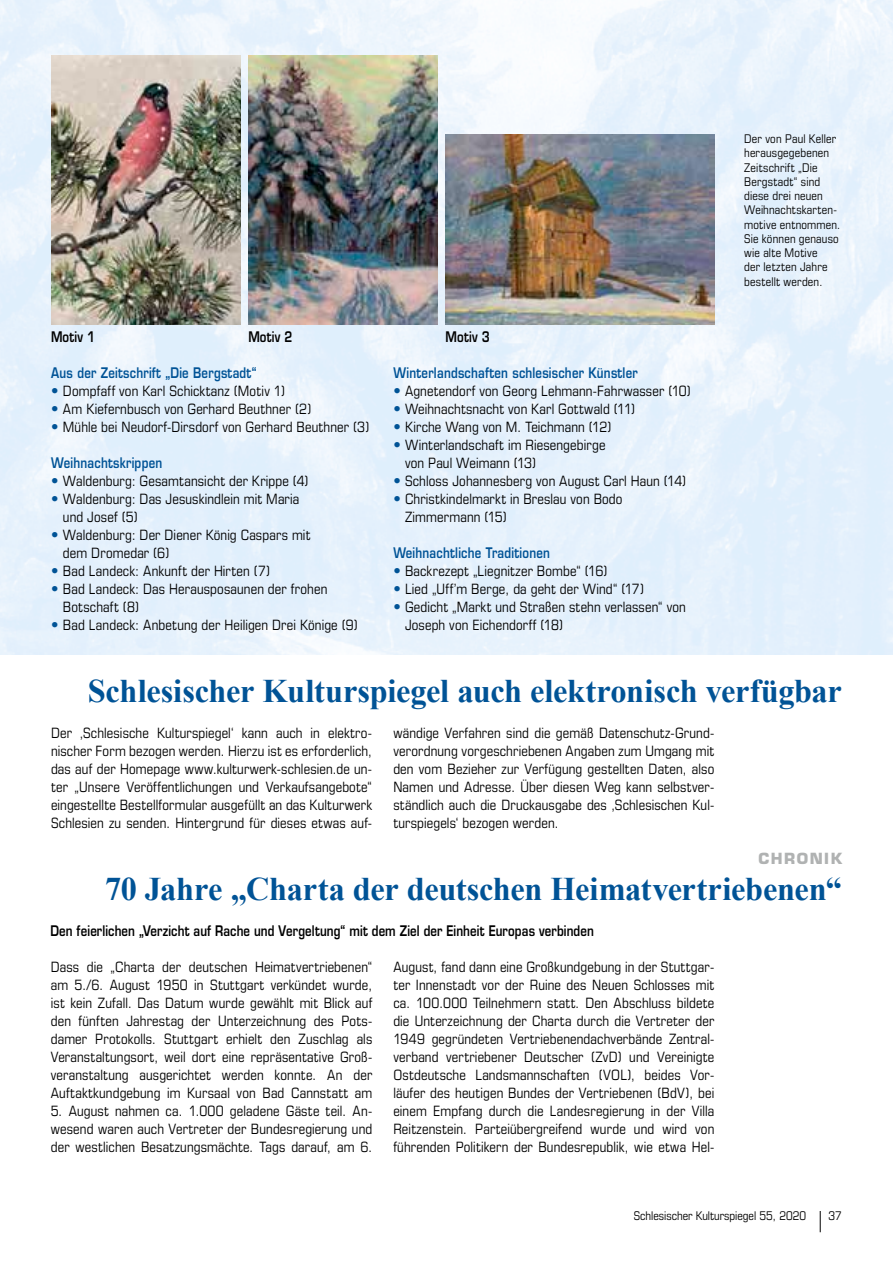
<style>
.page{position:relative;width:893px;height:1263px;background:#fff}
.page>*{position:absolute;margin:0;border:0;box-sizing:border-box;transform-origin:0 0}
.t1{font:700 33px "Times New Roman";letter-spacing:-.01em;color:#005396}
.t2{font:700 15px "Eurostile";letter-spacing:.1em;color:#b0b2b2}
.t3{font:condensed 14.25px/18px "Eurostile LTCE";letter-spacing:.01em;color:#000}
.t4{font:600 14.25px "Eurostile";letter-spacing:.02em;color:#005396;scale:.8 1}
.t5{font:600 14.25px "Eurostile";letter-spacing:.01em;color:#000;scale:.8 1}
.t6{font:condensed 12px/14.2px "Eurostile LTCE";letter-spacing:.015em;color:#000}
.s1{font-family:"Eurostile";font-weight:600;font-stretch:normal;color:#005396}
</style>
<div class="page">
<svg style="left:820px;top:1211px;width:1px;height:21px"></svg>
<img style="left:0;top:0;width:893px;height:655px">
<img style="left:51px;top:55px;width:189px;height:269px">
<img style="left:248px;top:55px;width:190px;height:269px">
<img style="left:446px;top:135px;width:268px;height:189px">
<p class="t6" style="left:744px;top:132px;width:98px">Der von Paul Keller herausgegebenen<br>Zeitschrift „Die<br>Bergstadt“ sind diese drei neuen<br>Weihnachtskarten&shy;motive entnommen.<br>Sie können genauso wie alte Motive<br>der letzten Jahre bestellt werden.</p>
<p class="t5" style="left:51px;top:328px;width:57px">Motiv 1</p>
<p class="t5" style="left:248px;top:328px;width:57px">Motiv 2</p>
<p class="t5" style="left:446px;top:328px;width:57px">Motiv 3</p>
<p class="t4" style="left:51px;top:364px;width:258px">Aus der Zeitschrift „Die Bergstadt“</p>
<p class="t3" style="left:51px;top:382px;width:235px"><span class="s1">•</span> Dompfaff von Karl Schicktanz (Motiv 1)</p>
<p class="t3" style="left:51px;top:400px;width:262px"><span class="s1">•</span> Am Kiefernbusch von Gerhard Beuthner (2)</p>
<p class="t3" style="left:51px;top:418px;width:320px"><span class="s1">•</span> Mühle bei Neudorf-Dirsdorf von Gerhard Beuthner (3)</p>
<p class="t4" style="left:51px;top:454px;width:140px">Weihnachtskrippen</p>
<p class="t3" style="left:51px;top:472px;width:259px"><span class="s1">•</span> Waldenburg: Gesamtansicht der Krippe (4)</p>
<p class="t3" style="left:63px;top:490px;width:238px;text-indent:-12px"><span class="s1">•</span> Waldenburg: Das Jesuskindlein mit Maria und Josef (5)</p>
<p class="t3" style="left:63px;top:526px;width:249px;text-indent:-12px"><span class="s1">•</span> Waldenburg: Der Diener König Caspars mit dem Dromedar (6)</p>
<p class="t3" style="left:51px;top:562px;width:220px"><span class="s1">•</span> Bad Landeck: Ankunft der Hirten (7)</p>
<p class="t3" style="left:63px;top:580px;width:266px;text-indent:-12px"><span class="s1">•</span> Bad Landeck: Das Herausposaunen der frohen<br>Botschaft (8)</p>
<p class="t3" style="left:51px;top:616px;width:308px"><span class="s1">•</span> Bad Landeck: Anbetung der Heiligen Drei Könige (9)</p>
<p class="t4" style="left:393px;top:364px;width:307px">Winterlandschaften schlesischer Künstler</p>
<p class="t3" style="left:393px;top:382px;width:299px"><span class="s1">•</span> Agnetendorf von Georg Lehmann-Fahrwasser (10)</p>
<p class="t3" style="left:393px;top:400px;width:243px"><span class="s1">•</span> Weihnachtsnacht von Karl Gottwald (11)</p>
<p class="t3" style="left:393px;top:418px;width:220px"><span class="s1">•</span> Kirche Wang von M. Teichmann (12)</p>
<p class="t3" style="left:405px;top:436px;width:202px;text-indent:-12px"><span class="s1">•</span> Winterlandschaft im Riesengebirge von Paul Weimann (13)</p>
<p class="t3" style="left:393px;top:472px;width:294px"><span class="s1">•</span> Schloss Johannesberg von August Carl Haun (14)</p>
<p class="t3" style="left:405px;top:490px;width:219px;text-indent:-12px"><span class="s1">•</span> Christkindelmarkt in Breslau von Bodo<br>Zimmermann (15)</p>
<p class="t4" style="left:393px;top:544px;width:197px">Weihnachtliche Traditionen</p>
<p class="t3" style="left:393px;top:562px;width:216px"><span class="s1">•</span> Backrezept „Liegnitzer Bombe“ (16)</p>
<p class="t3" style="left:393px;top:580px;width:252px"><span class="s1">•</span> Lied „Uff’m Berge, da geht der Wind“ (17)</p>
<p class="t3" style="left:405px;top:598px;width:282px;text-indent:-12px"><span class="s1">•</span> Gedicht „Markt und Straßen stehn verlassen“ von<br>Joseph von Eichendorff (18)</p>
<h1 class="t1" style="left:88px;top:672px;width:756px">Schlesischer Kulturspiegel auch elektronisch verfügbar</h1>
<p class="t3" style="left:51px;top:724px;width:323px;text-align:justify">Der ‚Schlesische Kulturspiegel‘ kann auch in elektro&shy;nischer Form bezogen werden. Hierzu ist es erforderlich, das auf der Homepage www.kulturwerk-schlesien.de un&shy;ter „Unsere Veröffentlichungen und Verkaufsangebote“ eingestellte Bestellformular ausgefüllt an das Kulturwerk Schlesien zu senden. Hintergrund für dieses etwas auf-</p>
<p class="t3" style="left:393px;top:724px;width:323px;text-align:justify">wändige Verfahren sind die gemäß Datenschutz-Grund&shy;verordnung vorgeschriebenen Angaben zum Umgang mit den vom Bezieher zur Verfügung gestellten Daten, also Namen und Adresse. Über diesen Weg kann selbstver&shy;ständlich auch die Druckausgabe des ‚Schlesischen Kul&shy;turspiegels‘ bezogen werden.</p>
<p class="t2" style="left:758px;top:849px;width:85px">CHRONIK</p>
<h1 class="t1" style="left:105px;top:870px;width:738px">70 Jahre „Charta der deutschen Heimatvertriebenen“</h1>
<p class="t5" style="left:50px;top:922px;width:681px">Den feierlichen „Verzicht auf Rache und Vergeltung“ mit dem Ziel der Einheit Europas verbinden</p>
<p class="t3" style="left:51px;top:958px;width:323px;text-align:justify">Dass die „Charta der deutschen Heimatvertriebenen“ am 5./6. August 1950 in Stuttgart verkündet wurde, ist kein Zufall. Das Datum wurde gewählt mit Blick auf den fünften Jahrestag der Unterzeichnung des Pots&shy;damer Protokolls. Stuttgart erhielt den Zuschlag als Veranstaltungsort, weil dort eine repräsentative Groß&shy;veranstaltung ausgerichtet werden konnte. An der Auftaktkundgebung im Kursaal von Bad Cannstatt am</p>
<p class="t3" style="left:51px;top:1102px;width:323px;text-align:justify">5. August nahmen ca. 1.000 geladene Gäste teil. An&shy;wesend waren auch Vertreter der Bundesregierung und der westlichen Besatzungsmächte. Tags darauf, am 6.</p>
<p class="t3" style="left:393px;top:958px;width:323px;text-align:justify">August, fand dann eine Großkundgebung in der Stuttgar&shy;ter Innenstadt vor der Ruine des Neuen Schlosses mit ca. 100.000 Teilnehmern statt. Den Abschluss bildete die Unterzeichnung der Charta durch die Vertreter der 1949 gegründeten Vertriebenendachverbände Zentral&shy;verband vertriebener Deutscher (ZvD) und Vereinigte Ostdeutsche Landsmannschaften (VOL), beides Vor&shy;läufer des heutigen Bundes der Vertriebenen (BdV), bei einem Empfang durch die Landesregierung in der Villa Reitzenstein. Parteiübergreifend wurde und wird von führenden Politikern der Bundesrepublik, wie etwa Hel-</p>
<p class="t6" style="left:634px;top:1208px;width:174px">Schlesischer Kulturspiegel 55, 2020</p>
<p class="t6" style="left:829px;top:1209px;width:15px">37</p>
</div>
